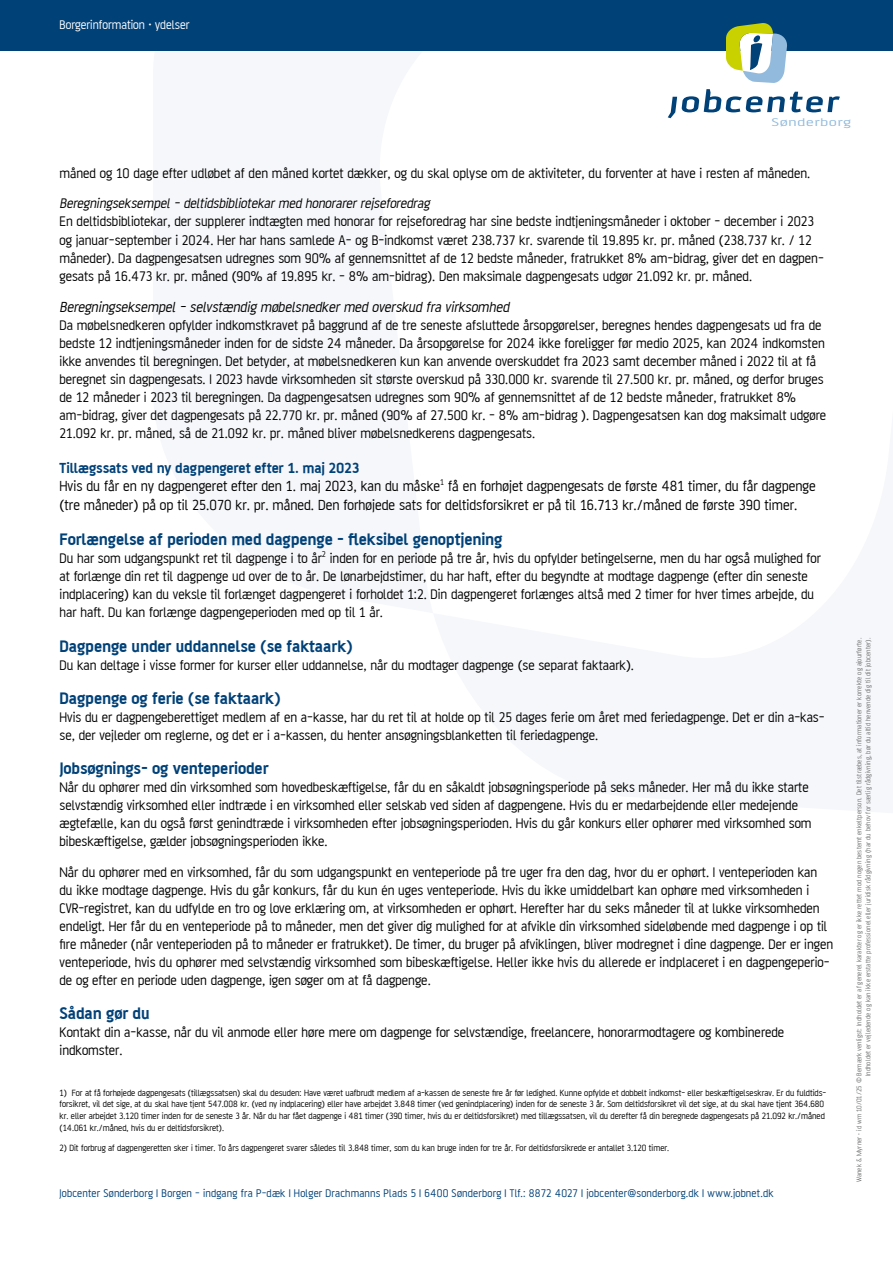
<style>
.page{position:relative;width:893px;height:1263px;background:#fff}
.page>*{position:absolute;margin:0;border:0;box-sizing:border-box;transform-origin:0 0}
.P_bold{font:700 18px "AF Battersea";letter-spacing:-.01em;color:#004178}
.P_smaller{font:700 18px "AF Battersea";letter-spacing:-.01em;color:#004178}
.t1{font:15.75px/18.9px "AF Battersea";color:#000}
.t2{font:italic 15.75px "AF Battersea";color:#000}
.P_bold-2{font:700 15.75px "AF Battersea";letter-spacing:-.015em;color:#004178}
.P_smaller-2{font:15px/18px "AF Battersea";color:#000}
.t3{font:13.5px "AF Battersea";color:#fff}
.t4{font:12px "AF Battersea";letter-spacing:.015em;color:#004178}
.t5{font:12px "AF Battersea";letter-spacing:.05em;color:#91badc;scale:1.5 1}
.P_footnote{font:9.75px/11.7px "AF Battersea";color:#000}
.t6{font:7.5px/9px "AF Battersea";letter-spacing:.015em;color:#707172;text-align:right}
.s1{font-style:italic}
</style>
<div class="page">
<div style="left:0;top:0;width:893px;height:51px;background:#004178"></div>
<svg style="left:668px;top:89px;width:172px;height:29px"></svg>
<svg style="left:726px;top:23px;width:61px;height:60px"></svg>
<p class="t3" style="left:60px;top:17px;width:131px">Borgerinformation · ydelser</p>
<p class="t5" style="left:772px;top:116px;width:54px">Sønderborg</p>
<p class="P_smaller-2" style="left:60px;top:164px;width:752px">måned og 10 dage efter udløbet af den måned kortet dækker, og du skal oplyse om de aktiviteter, du forventer at have i resten af måneden.</p>
<p class="P_smaller-2" style="left:60px;top:195px;width:766px"><span class="s1">Beregningseksempel - deltidsbibliotekar med honorarer rejseforedrag<br></span>En deltidsbibliotekar, der supplerer indtægten med honorar for rejseforedrag har sine bedste indtjeningsmåneder i oktober - december i 2023 og januar-september i 2024. Her har hans samlede A- og B-indkomst været 238.737 kr. svarende til 19.895 kr. pr. måned (238.737 kr. / 12 måneder). Da dagpengesatsen udregnes som 90% af gennemsnittet af de 12 bedste måneder, fratrukket 8% am-bidrag, giver det en dagpen&shy;gesats på 16.473 kr. pr. måned (90% af 19.895 kr. - 8% am-bidrag). Den maksimale dagpengesats udgør 21.092 kr. pr. måned.</p>
<p class="t2" style="left:60px;top:299px;width:454px">Beregningseksempel - selvstændig møbelsnedker med overskud fra virksomhed</p>
<p class="P_smaller-2" style="left:60px;top:316px;width:768px">Da møbelsnedkeren opfylder indkomstkravet på baggrund af de tre seneste afsluttede årsopgørelser, beregnes hendes dagpengesats ud fra de bedste 12 indtjeningsmåneder inden for de sidste 24 måneder. Da årsopgørelse for 2024 ikke foreligger før medio 2025, kan 2024 indkomsten ikke anvendes til beregningen. Det betyder, at møbelsnedkeren kun kan anvende overskuddet fra 2023 samt december måned i 2022 til at få beregnet sin dagpengesats. I 2023 havde virksomheden sit største overskud på 330.000 kr. svarende til 27.500 kr. pr. måned, og derfor bruges de 12 måneder i 2023 til beregningen. Da dagpengesatsen udregnes som 90% af gennemsnittet af de 12 bedste måneder, fratrukket 8% am-bidrag, giver det dagpengesats på 22.770 kr. pr. måned (90% af 27.500 kr. - 8% am-bidrag ). Dagpengesatsen kan dog maksimalt udgøre 21.092 kr. pr. måned, så de 21.092 kr. pr. måned bliver møbelsnedkerens dagpengesats.</p>
<p class="P_bold-2" style="left:60px;top:459px;width:302px">Tillægssats ved ny dagpengeret efter 1. maj 2023</p>
<p class="t1" style="left:60px;top:477px;width:758px">Hvis du får en ny dagpengeret efter den 1. maj 2023, kan du måske<sup>1</sup> få en forhøjet dagpengesats de første 481 timer, du får dagpenge (tre måneder) på op til 25.070 kr. pr. måned. Den forhøjede sats for deltidsforsikret er på til 16.713 kr./måned de første 390 timer.</p>
<p class="P_bold" style="left:60px;top:529px;width:444px">Forlængelse af perioden med dagpenge - fleksibel genoptjening</p>
<p class="P_smaller-2" style="left:60px;top:549px;width:763px">Du har som udgangspunkt ret til dagpenge i to år<sup>2</sup> inden for en periode på tre år, hvis du opfylder betingelserne, men du har også mulighed for at forlænge din ret til dagpenge ud over de to år. De lønarbejdstimer, du har haft, efter du begyndte at modtage dagpenge (efter din seneste indplacering) kan du veksle til forlænget dagpengeret i forholdet 1:2. Din dagpengeret forlænges altså med 2 timer for hver times arbejde, du har haft. Du kan forlænge dagpengeperioden med op til 1 år.</p>
<p class="P_bold" style="left:60px;top:636px;width:295px">Dagpenge under uddannelse (se faktaark)</p>
<p class="P_smaller-2" style="left:60px;top:656px;width:576px">Du kan deltage i visse former for kurser eller uddannelse, når du modtager dagpenge (se separat faktaark).</p>
<p class="P_smaller" style="left:60px;top:688px;width:223px">Dagpenge og ferie (se faktaark)</p>
<p class="P_smaller-2" style="left:60px;top:708px;width:767px">Hvis du er dagpengeberettiget medlem af en a-kasse, har du ret til at holde op til 25 dages ferie om året med feriedagpenge. Det er din a-kas&shy;se, der vejleder om reglerne, og det er i a-kassen, du henter ansøgningsblanketten til feriedagpenge.</p>
<p class="P_bold" style="left:60px;top:759px;width:211px">Jobsøgnings- og venteperioder</p>
<p class="P_smaller-2" style="left:60px;top:778px;width:754px">Når du ophører med din virksomhed som hovedbeskæftigelse, får du en såkaldt jobsøgningsperiode på seks måneder. Her må du ikke starte selvstændig virksomhed eller indtræde i en virksomhed eller selskab ved siden af dagpengene. Hvis du er medarbejdende eller medejende ægtefælle, kan du også først genindtræde i virksomheden efter jobsøgningsperioden. Hvis du går konkurs eller ophører med virksomhed som bibeskæftigelse, gælder jobsøgningsperioden ikke.</p>
<p class="P_smaller-2" style="left:60px;top:863px;width:775px">Når du ophører med en virksomhed, får du som udgangspunkt en venteperiode på tre uger fra den dag, hvor du er ophørt. I venteperioden kan du ikke modtage dagpenge. Hvis du går konkurs, får du kun én uges venteperiode. Hvis du ikke umiddelbart kan ophøre med virksomheden i CVR-registret, kan du udfylde en tro og love erklæring om, at virksomheden er ophørt. Herefter har du seks måneder til at lukke virksomheden endeligt. Her får du en venteperiode på to måneder, men det giver dig mulighed for at afvikle din virksomhed sideløbende med dagpenge i op til fire måneder (når venteperioden på to måneder er fratrukket). De timer, du bruger på afviklingen, bliver modregnet i dine dagpenge. Der er ingen venteperiode, hvis du ophører med selvstændig virksomhed som bibeskæftigelse. Heller ikke hvis du allerede er indplaceret i en dagpengeperio&shy;de og efter en periode uden dagpenge, igen søger om at få dagpenge.</p>
<p class="P_bold" style="left:60px;top:1004px;width:92px">Sådan gør du</p>
<p class="P_smaller-2" style="left:60px;top:1023px;width:726px">Kontakt din a-kasse, når du vil anmode eller høre mere om dagpenge for selvstændige, freelancere, honorarmodtagere og kombinerede indkomster.</p>
<p class="P_footnote" style="left:60px;top:1087px;width:768px">1) For at få forhøjede dagpengesats (tillægssatsen) skal du desuden: Have været uafbrudt medlem af a-kassen de seneste fire år før ledighed. Kunne opfylde et dobbelt indkomst- eller beskæftigelseskrav. Er du fuldtids&shy;forsikret, vil det sige, at du skal have tjent 547.008 kr. (ved ny indplacering) eller have arbejdet 3.848 timer (ved genindplacering) inden for de seneste 3 år. Som deltidsforsikret vil det sige, at du skal have tjent 364.680 kr. eller arbejdet 3.120 timer inden for de seneste 3 år. Når du har fået dagpenge i 481 timer (390 timer, hvis du er deltidsforsikret) med tillægssatsen, vil du derefter få din beregnede dagpengesats på 21.092 kr./måned (14.061 kr./måned, hvis du er deltidsforsikret).</p>
<p class="P_footnote" style="left:60px;top:1142px;width:611px">2) Dit forbrug af dagpengeretten sker i timer. To års dagpengeret svarer således til 3.848 timer, som du kan bruge inden for tre år. For deltidsforsikrede er antallet 3.120 timer.</p>
<p class="t4" style="left:60px;top:1186px;width:715px">Jobcenter Sønderborg | Borgen - indgang fra P-dæk | Holger Drachmanns Plads 5 | 6400 Sønderborg | Tlf.: 8872 4027 | jobcenter@sonderborg.dk | www.jobnet.dk</p>
<p class="t6" style="left:854px;top:1182px;width:546px;rotate:-90deg">Wanek &amp; Myrner · id wm 10/01/25 © Bemærk venligst: Indholdet er af generel karakter og er ikke rettet mod nogen bestemt enkeltperson. Det tilstræbes, at informationer er korrekte og ajourførte.<br>Indholdet er vejledende og kan ikke erstatte professionel eller juridisk rådgivning (har du behov for særlig rådgivning, bør du altid henvende dig til dit jobcenter).</p>
</div>
